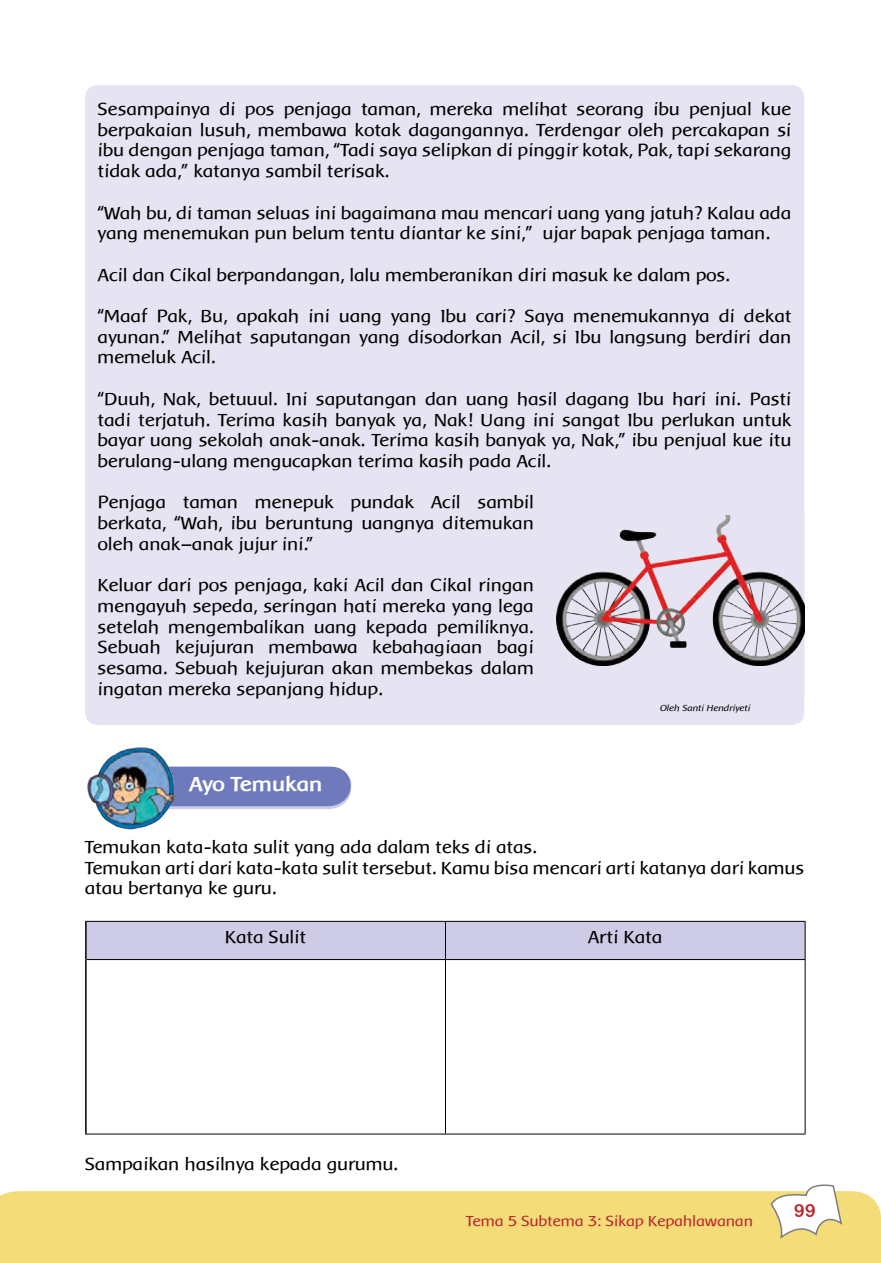
<style>
.page{position:relative;width:881px;height:1263px;background:#fff}
.page>*{position:absolute;margin:0;border:0;box-sizing:border-box;transform-origin:0 0}
.t1{font:700 21px "Baar Metanoia";color:#fff}
.t2{font:18px/20.7px "Baar Metanoia";color:#000;text-align:justify}
.t3{font:18px "Arial Rounded MT Bold";color:#ba272e}
.t4{font:15px "Baar Metanoia";color:#ba272e}
.t5{font:italic 9px "Baar Metanoia";color:#000}
</style>
<div class="page">
<div style="left:0;top:1191px;width:880px;height:72px;background:#f4dc78"></div>
<svg style="left:769px;top:1184px;width:73px;height:56px"></svg>
<svg style="left:177px;top:767px;width:175px;height:42px;background:#7883bf"></svg>
<img style="left:87px;top:747px;width:90px;height:83px">
<div style="left:87px;top:922px;width:717px;height:37px;background:#cecbe6"></div>
<hr style="left:85px;top:922px;width:2px;height:37px;background:#000">
<hr style="left:85px;top:959px;width:2px;height:175px;background:#000">
<hr style="left:85px;top:921px;width:360px;height:1px;background:#000">
<hr style="left:445px;top:921px;width:360px;height:1px;background:#000">
<hr style="left:445px;top:922px;width:1px;height:37px;background:#000">
<hr style="left:804px;top:922px;width:1px;height:37px;background:#000">
<hr style="left:87px;top:959px;width:358px;height:1px;background:#000">
<hr style="left:445px;top:959px;width:360px;height:1px;background:#000">
<hr style="left:445px;top:960px;width:1px;height:174px;background:#000">
<hr style="left:804px;top:960px;width:1px;height:174px;background:#000">
<hr style="left:85px;top:1134px;width:360px;height:1px;background:#000">
<hr style="left:445px;top:1134px;width:360px;height:1px;background:#000">
<div style="left:85px;top:85px;width:719px;height:640px;background:#e6e4f2;border-radius:13px"></div>
<img style="left:556px;top:516px;width:248px;height:149px">
<p class="t2" style="left:98px;top:99px;width:695px">Sesampainya di pos penjaga taman, mereka melihat seorang ibu penjual kue berpakaian lusuh, membawa kotak dagangannya. Terdengar oleh percakapan si ibu dengan penjaga taman, “Tadi saya selipkan di pinggir kotak, Pak, tapi sekarang tidak ada,” katanya sambil terisak.</p>
<p class="t2" style="left:98px;top:202px;width:695px">“Wah bu, di taman seluas ini bagaimana mau mencari uang yang jatuh? Kalau ada yang menemukan pun belum tentu diantar ke sini,” ujar bapak penjaga taman.</p>
<p class="t2" style="left:98px;top:264px;width:633px">Acil dan Cikal berpandangan, lalu memberanikan diri masuk ke dalam pos.</p>
<p class="t2" style="left:98px;top:306px;width:695px">“Maaf Pak, Bu, apakah ini uang yang Ibu cari? Saya menemukannya di dekat ayunan.” Melihat saputangan yang disodorkan Acil, si Ibu langsung berdiri dan memeluk Acil.</p>
<p class="t2" style="left:98px;top:389px;width:695px">“Duuh, Nak, betuuul. Ini saputangan dan uang hasil dagang Ibu hari ini. Pasti tadi terjatuh. Terima kasih banyak ya, Nak! Uang ini sangat Ibu perlukan untuk bayar uang sekolah anak-anak. Terima kasih banyak ya, Nak,” ibu penjual kue itu berulang-ulang mengucapkan terima kasih pada Acil.</p>
<p class="t2" style="left:98px;top:492px;width:437px">Penjaga taman menepuk pundak Acil sambil berkata, “Wah, ibu beruntung uangnya ditemukan oleh anak–anak jujur ini.”</p>
<p class="t2" style="left:98px;top:575px;width:437px">Keluar dari pos penjaga, kaki Acil dan Cikal ringan mengayuh sepeda, seringan hati mereka yang lega setelah mengembalikan uang kepada pemiliknya.<br>Sebuah kejujuran membawa kebahagiaan bagi sesama. Sebuah kejujuran akan membekas dalam ingatan mereka sepanjang hidup.</p>
<p class="t5" style="left:659px;top:703px;width:92px">Oleh Santi Hendriyeti</p>
<p class="t1" style="left:189px;top:773px;width:135px">Ayo Temukan</p>
<p class="t2" style="left:85px;top:837px;width:720px;text-align:left">Temukan kata-kata sulit yang ada dalam teks di atas.<br>Temukan arti dari kata-kata sulit tersebut. Kamu bisa mencari arti katanya dari kamus atau bertanya ke guru.</p>
<p class="t2" style="left:225px;top:927px;width:83px">Kata Sulit</p>
<p class="t2" style="left:587px;top:927px;width:76px">Arti Kata</p>
<p class="t2" style="left:85px;top:1153px;width:315px">Sampaikan hasilnya kepada gurumu.</p>
<p class="t4" style="left:466px;top:1213px;width:288px">Tema 5 Subtema 3: Sikap Kepahlawanan</p>
<p class="t3" style="left:794px;top:1200px;width:23px">99</p>
</div>
